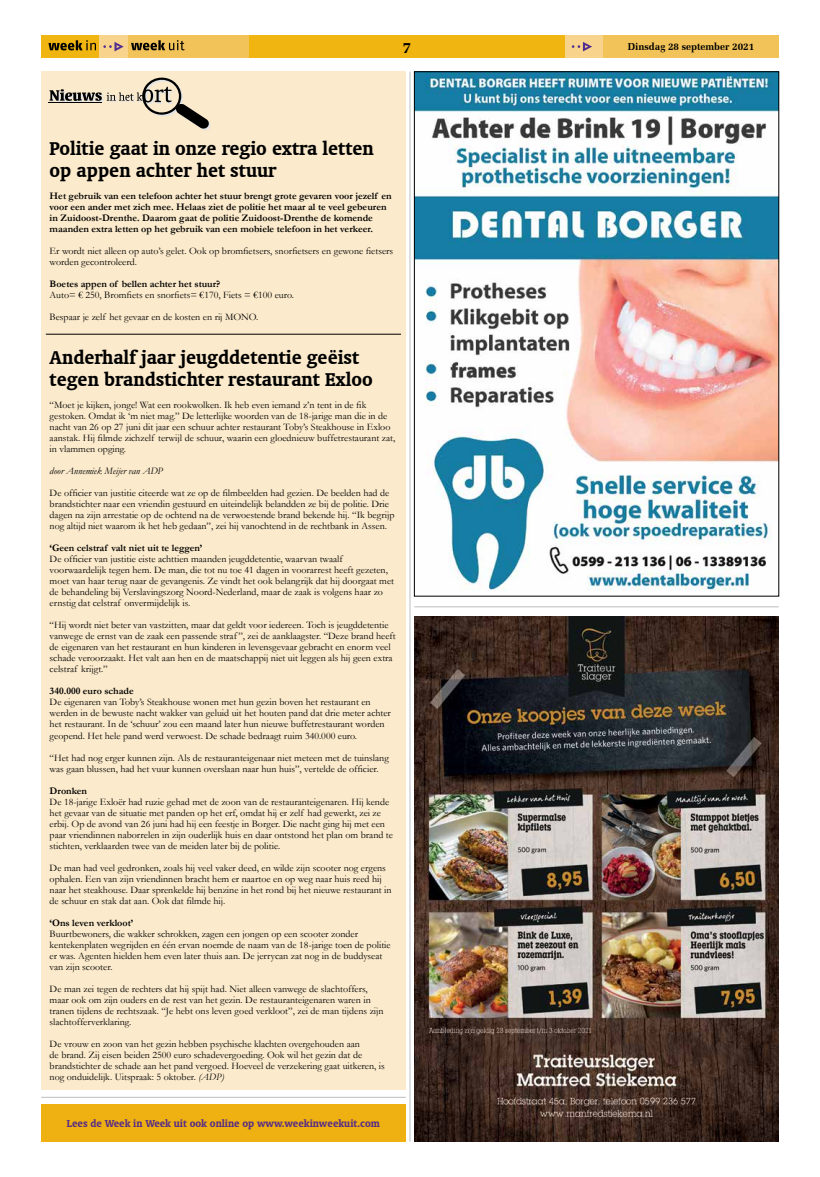
<style>
.page{position:relative;width:820px;height:1177px;background:#fff}
.page>*{position:absolute;margin:0;border:0;box-sizing:border-box;transform-origin:0 0}
.t1{font:700 21px/22px "Oranda BT";color:#000}
.t2{font:700 15.8px "Zapf Elliptical 711 BT";color:#000}
.t3{font:700 11.4px "Oranda BT";color:#552988}
.t4{font:10px/11px "Garamond";color:#000}
.t5{font:700 10px/11px "Garamond";color:#000}
.t6{font:italic 10px "Garamond";color:#000}
.t7{font:700 10px "Zapf Elliptical 711 BT";color:#000}
.s1{font-style:italic}
</style>
<div class="page">
<div style="left:564px;top:35px;width:39px;height:23px;background:#f7d38b"></div>
<div style="left:249px;top:35px;width:315px;height:23px;background:#f0b510"></div>
<div style="left:99px;top:35px;width:30px;height:23px;background:#f7d38b"></div>
<div style="left:41px;top:35px;width:58px;height:23px;background:#f0b510"></div>
<svg style="left:103px;top:42px;width:21px;height:9px"></svg>
<svg style="left:571px;top:42px;width:21px;height:9px"></svg>
<div style="left:128px;top:35px;width:121px;height:23px;background:#f2c359"></div>
<div style="left:603px;top:35px;width:175px;height:23px;background:#f2c359"></div>
<svg style="left:131px;top:40px;width:53px;height:10px"></svg>
<svg style="left:48px;top:40px;width:48px;height:10px"></svg>
<div style="left:41px;top:72px;width:364px;height:1018px;background:#fbeacb"></div>
<svg style="left:50px;top:78px;width:160px;height:52px"></svg>
<hr style="left:48px;top:102px;width:54px;height:1px;background:#000">
<hr style="left:409px;top:72px;width:1px;height:1069px;background:#bcbec0">
<img style="left:414px;top:617px;width:364px;height:524px">
<img style="left:416px;top:74px;width:360px;height:517px">
<hr style="left:414px;top:606px;width:364px;height:1px;background:#bcbec0">
<hr style="left:46px;top:334px;width:355px;height:1px;background:#000">
<div style="left:41px;top:1104px;width:364px;height:37px;background:#eeb111"></div>
<hr style="left:41px;top:1097px;width:364px;height:1px;background:#bcbec0">
<h2 class="t2" style="left:402px;top:38px;width:10px">7</h2>
<p class="t7" style="left:627px;top:41px;width:128px">Dinsdag 28 september 2021</p>
<h1 class="t1" style="left:50px;top:137px;width:325px">Politie gaat in onze regio extra letten op appen achter het stuur</h1>
<p class="t5" style="left:50px;top:190px;width:343px">Het gebruik van een telefoon achter het stuur brengt grote gevaren voor jezelf en voor een ander met zich mee. Helaas ziet de politie het maar al te veel gebeuren in Zuidoost-Drenthe. Daarom gaat de politie Zuidoost-Drenthe de komende maanden extra letten op het gebruik van een mobiele telefoon in het verkeer.</p>
<p class="t4" style="left:50px;top:245px;width:345px">Er wordt niet alleen op auto’s gelet. Ook op bromfietsers, snorfietsers en gewone fietsers worden gecontroleerd.</p>
<p class="t5" style="left:50px;top:278px;width:172px">Boetes appen of bellen achter het stuur?</p>
<p class="t4" style="left:50px;top:289px;width:245px">Auto= € 250, Bromfiets en snorfiets= €170, Fiets = €100 euro.</p>
<p class="t4" style="left:50px;top:311px;width:210px">Bespaar je zelf het gevaar en de kosten en rij MONO.</p>
<h1 class="t1" style="left:50px;top:346px;width:324px">Anderhalf jaar jeugddetentie geëist tegen brandstichter restaurant Exloo</h1>
<p class="t4" style="left:50px;top:399px;width:347px">“Moet je kijken, jonge! Wat een rookwolken. Ik heb even iemand z’n tent in de fik gestoken. Omdat ik ‘m niet mag.” De letterlijke woorden van de 18-jarige man die in de nacht van 26 op 27 juni dit jaar een schuur achter restaurant Toby’s Steakhouse in Exloo aanstak. Hij filmde zichzelf terwijl de schuur, waarin een gloednieuw buffetrestaurant zat, in vlammen opging.</p>
<p class="t6" style="left:50px;top:464px;width:115px">door Annemiek Meijer van ADP</p>
<p class="t4" style="left:50px;top:487px;width:346px">De officier van justitie citeerde wat ze op de filmbeelden had gezien. De beelden had de brandstichter naar een vriendin gestuurd en uiteindelijk belandden ze bij de politie. Drie dagen na zijn arrestatie op de ochtend na de verwoestende brand bekende hij. “Ik begrijp nog altijd niet waarom ik het heb gedaan”, zei hij vanochtend in de rechtbank in Assen.</p>
<p class="t5" style="left:50px;top:542px;width:154px">‘Geen celstraf valt niet uit te leggen’</p>
<p class="t4" style="left:50px;top:553px;width:346px">De officier van justitie eiste achttien maanden jeugddetentie, waarvan twaalf voorwaardelijk tegen hem. De man, die tot nu toe 41 dagen in voorarrest heeft gezeten, moet van haar terug naar de gevangenis. Ze vindt het ook belangrijk dat hij doorgaat met de behandeling bij Verslavingszorg Noord-Nederland, maar de zaak is volgens haar zo ernstig dat celstraf onvermijdelijk is.</p>
<p class="t4" style="left:50px;top:619px;width:347px">“Hij wordt niet beter van vastzitten, maar dat geldt voor iedereen. Toch is jeugddetentie vanwege de ernst van de zaak een passende straf ”, zei de aanklaagster. “Deze brand heeft de eigenaren van het restaurant en hun kinderen in levensgevaar gebracht en enorm veel schade veroorzaakt. Het valt aan hen en de maatschappij niet uit leggen als hij geen extra celstraf krijgt.”</p>
<p class="t5" style="left:50px;top:685px;width:86px">340.000 euro schade</p>
<p class="t4" style="left:50px;top:696px;width:342px">De eigenaren van Toby’s Steakhouse wonen met hun gezin boven het restaurant en werden in de bewuste nacht wakker van geluid uit het houten pand dat drie meter achter het restaurant. In de ‘schuur’ zou een maand later hun nieuwe buffetrestaurant worden geopend. Het hele pand werd verwoest. De schade bedraagt ruim 340.000 euro.</p>
<p class="t4" style="left:50px;top:751px;width:340px">“Het had nog erger kunnen zijn. Als de restauranteigenaar niet meteen met de tuinslang was gaan blussen, had het vuur kunnen overslaan naar hun huis”, vertelde de officier.</p>
<p class="t5" style="left:50px;top:784px;width:39px">Dronken</p>
<p class="t4" style="left:50px;top:795px;width:345px">De 18-jarige Exloër had ruzie gehad met de zoon van de restauranteigenaren. Hij kende het gevaar van de situatie met panden op het erf, omdat hij er zelf had gewerkt, zei ze erbij. Op de avond van 26 juni had hij een feestje in Borger. Die nacht ging hij met een paar vriendinnen naborrelen in zijn ouderlijk huis en daar ontstond het plan om brand te stichten, verklaarden twee van de meiden later bij de politie.</p>
<p class="t4" style="left:50px;top:861px;width:343px">De man had veel gedronken, zoals hij veel vaker deed, en wilde zijn scooter nog ergens ophalen. Een van zijn vriendinnen bracht hem er naartoe en op weg naar huis reed hij naar het steakhouse. Daar sprenkelde hij benzine in het rond bij het nieuwe restaurant in de schuur en stak dat aan. Ook dat filmde hij.</p>
<p class="t5" style="left:50px;top:916px;width:85px">‘Ons leven verkloot’</p>
<p class="t4" style="left:50px;top:927px;width:342px">Buurtbewoners, die wakker schrokken, zagen een jongen op een scooter zonder kentekenplaten wegrijden en één ervan noemde de naam van de 18-jarige toen de politie er was. Agenten hielden hem even later thuis aan. De jerrycan zat nog in de buddyseat van zijn scooter.</p>
<p class="t4" style="left:50px;top:982px;width:335px">De man zei tegen de rechters dat hij spijt had. Niet alleen vanwege de slachtoffers, maar ook om zijn ouders en de rest van het gezin. De restauranteigenaren waren in tranen tijdens de rechtszaak. “Je hebt ons leven goed verkloot”, zei de man tijdens zijn slachtofferverklaring.</p>
<p class="t4" style="left:50px;top:1037px;width:336px">De vrouw en zoon van het gezin hebben psychische klachten overgehouden aan<br>de brand. Zij eisen beiden 2500 euro schadevergoeding. Ook wil het gezin dat de brandstichter de schade aan het pand vergoed. Hoeveel de verzekering gaat uitkeren, is nog onduidelijk. Uitspraak: 5 oktober. <span class="s1">(ADP)</span></p>
<p class="t3" style="left:67px;top:1116px;width:314px">Lees de Week in Week uit ook online op www.weekinweekuit.com</p>
</div>
